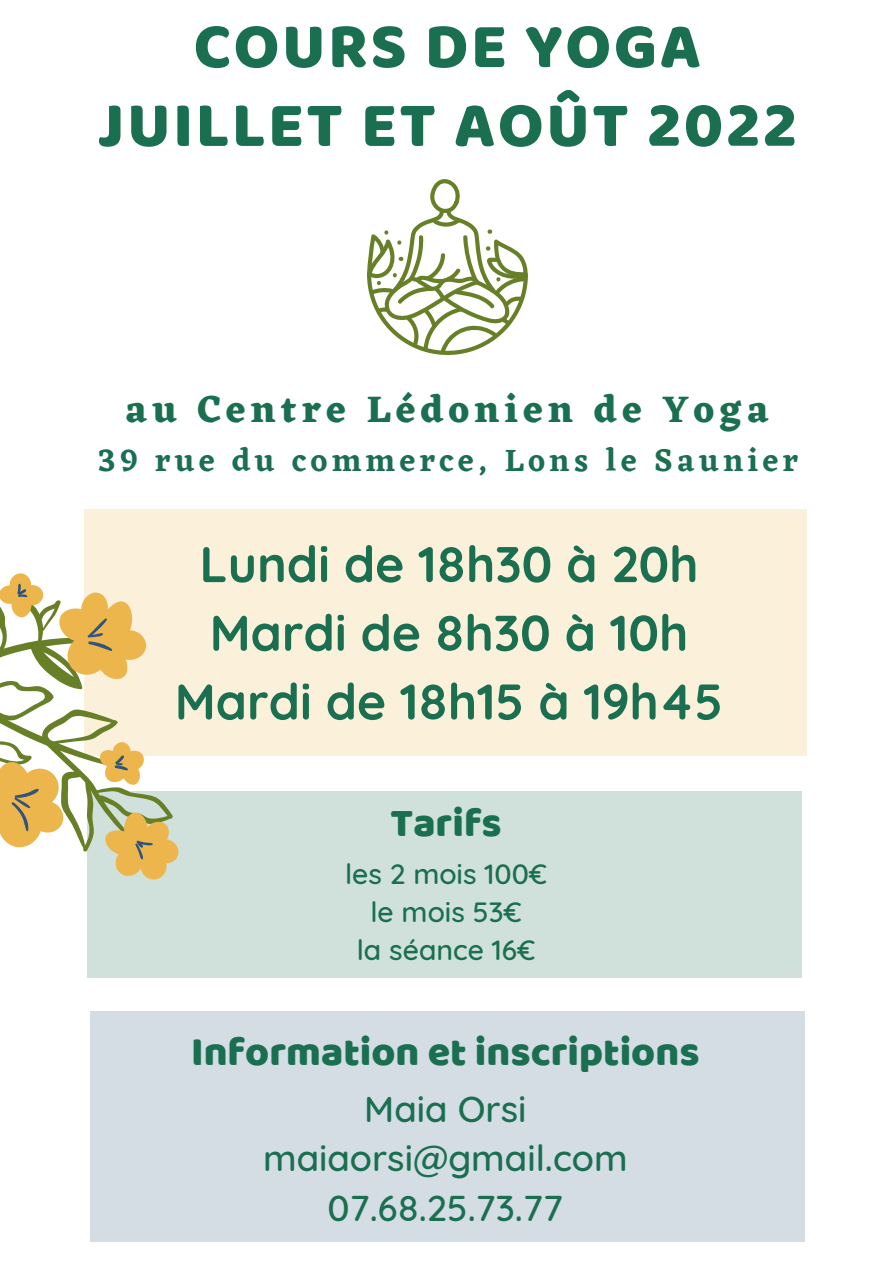
<style>
.page{position:relative;width:894px;height:1264px;background:#fff}
.page>*{position:absolute;margin:0;border:0;box-sizing:border-box;transform-origin:0 0}
.t1{font:65.25px "Baloo";letter-spacing:.04em;color:#1a6f50}
.t2{font:700 50.1px "Quicksand";color:#1a6f50}
.t3{font:41.1px "Baloo";color:#1a6f50}
.t4{font:40.95px "Baloo";color:#1a6f50}
.t5{font:700 38.4px "Eczar";letter-spacing:.14em;color:#1a6f50}
.t6{font:500 36.6px "Quicksand";color:#1a6f50}
.t7{font:600 32.1px "Eczar";letter-spacing:.14em;color:#1a6f50}
.t8{font:500 28.35px "Quicksand";color:#1a6f50}
</style>
<div class="page">
<div style="left:84px;top:509px;width:722px;height:246px;background:#fbf0da"></div>
<svg style="left:367px;top:179px;width:161px;height:176px"></svg>
<div style="left:90px;top:1011px;width:714px;height:230px;background:#d4dce4"></div>
<div style="left:88px;top:790px;width:713px;height:187px;background:#d0e1db"></div>
<svg style="left:0;top:573px;width:218px;height:357px"></svg>
<p class="t1" style="left:193px;top:6px;width:508px">COURS DE YOGA</p>
<p class="t1" style="left:98px;top:85px;width:700px">JUILLET ET AOÛT 2022</p>
<p class="t5" style="left:125px;top:386px;width:645px">au Centre Lédonien de Yoga</p>
<p class="t7" style="left:97px;top:441px;width:702px">39 rue du commerce, Lons le Saunier</p>
<p class="t2" style="left:199px;top:532px;width:500px">Lundi de 18h30 à 20h</p>
<p class="t2" style="left:209px;top:600px;width:480px">Mardi de 8h30 à 10h</p>
<p class="t2" style="left:175px;top:669px;width:550px">Mardi de 18h15 à 19h45</p>
<p class="t4" style="left:390px;top:798px;width:113px">Tarifs</p>
<p class="t8" style="left:345px;top:855px;width:203px">les 2 mois 100€</p>
<p class="t8" style="left:370px;top:893px;width:153px">le mois 53€</p>
<p class="t8" style="left:356px;top:931px;width:180px">la séance 16€</p>
<p class="t3" style="left:191px;top:1027px;width:510px">Information et inscriptions</p>
<p class="t6" style="left:364px;top:1085px;width:164px">Maia Orsi</p>
<p class="t6" style="left:263px;top:1134px;width:366px">maiaorsi@gmail.com</p>
<p class="t6" style="left:327px;top:1184px;width:237px">07.68.25.73.77</p>
</div>
